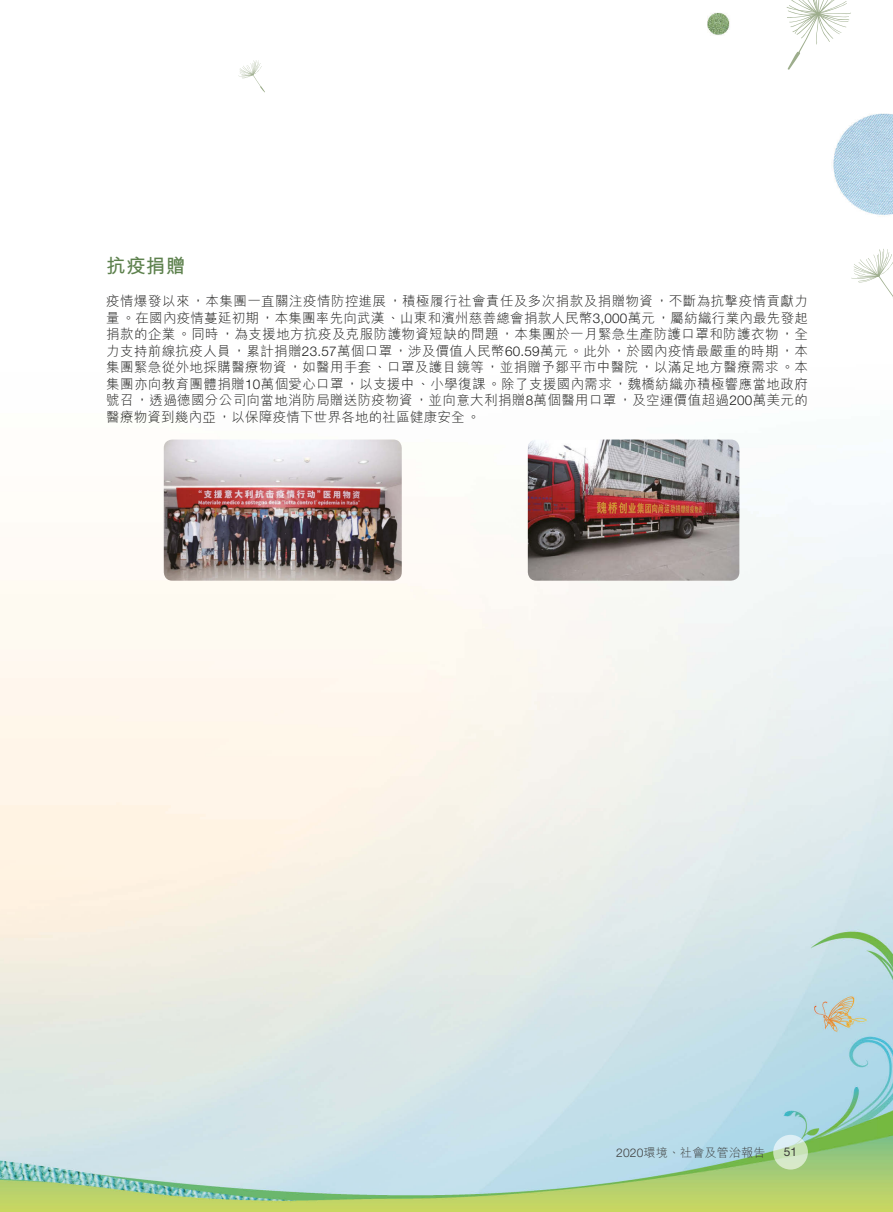
<style>
.page{position:relative;width:893px;height:1212px;background:#fff}
.page>*{position:absolute;margin:0;border:0;box-sizing:border-box;transform-origin:0 0}
.t1{font:700 19.5px "M Hei HK";color:#5d814d}
.t2{font:300 13.5px/16.5px "M Hei HK";letter-spacing:.015em;color:#1c1c1b;text-align:justify}
.t3{font:300 12px "M Hei HK";letter-spacing:.015em;color:#3c3c3b}
.t4{font:12px "Helvetica Neue LT Std";color:#3c3c3b}
.s1{font-family:"Helvetica Neue LT Std"}
</style>
<div class="page">
<img style="left:0;top:12px;width:893px;height:1200px">
<svg style="left:786px;top:0;width:65px;height:70px"></svg>
<svg style="left:253px;top:74px;width:11px;height:17px"></svg>
<div style="left:253px;top:62px;width:6px;height:12px;background:#eaede5"></div>
<svg style="left:252px;top:66px;width:10px;height:9px"></svg>
<svg style="left:253px;top:63px;width:7px;height:12px"></svg>
<svg style="left:238px;top:60px;width:20px;height:18px"></svg>
<svg style="left:260px;top:86px;width:5px;height:7px"></svg>
<svg style="left:851px;top:248px;width:42px;height:60px"></svg>
<svg style="left:773px;top:1135px;width:35px;height:34px"></svg>
<img style="left:164px;top:439px;width:238px;height:142px">
<img style="left:528px;top:439px;width:211px;height:142px">
<h1 class="t1" style="left:106px;top:251px;width:80px">抗疫捐贈</h1>
<p class="t2" style="left:106px;top:292px;width:703px">疫情爆發以來，本集團一直關注疫情防控進展，積極履行社會責任及多次捐款及捐贈物資，不斷為抗擊疫情貢獻力量。在國內疫情蔓延初期，本集團率先向武漢、山東和濱州慈善總會捐款人民幣<span class="s1">3,000</span>萬元，屬紡織行業內最先發起捐款的企業。同時，為支援地方抗疫及克服防護物資短缺的問題，本集團於一月緊急生產防護口罩和防護衣物，全力支持前線抗疫人員，累計捐贈<span class="s1">23.57</span>萬個口罩，涉及價值人民幣<span class="s1">60.59</span>萬元。此外，於國內疫情最嚴重的時期，本集團緊急從外地採購醫療物資，如醫用手套、口罩及護目鏡等，並捐贈予鄒平市中醫院，以滿足地方醫療需求。本集團亦向教育團體捐贈<span class="s1">10</span>萬個愛心口罩，以支援中、小學復課。除了支援國內需求，魏橋紡織亦積極響應當地政府號召，透過德國分公司向當地消防局贈送防疫物資，並向意大利捐贈<span class="s1">8</span>萬個醫用口罩，及空運價值超過<span class="s1">200</span>萬美元的醫療物資到幾內亞，以保障疫情下世界各地的社區健康安全。</p>
<p class="t3" style="left:616px;top:1144px;width:151px"><span class="s1">2020</span>環境、社會及管治報告</p>
<p class="t4" style="left:784px;top:1145px;width:15px">51</p>
</div>
